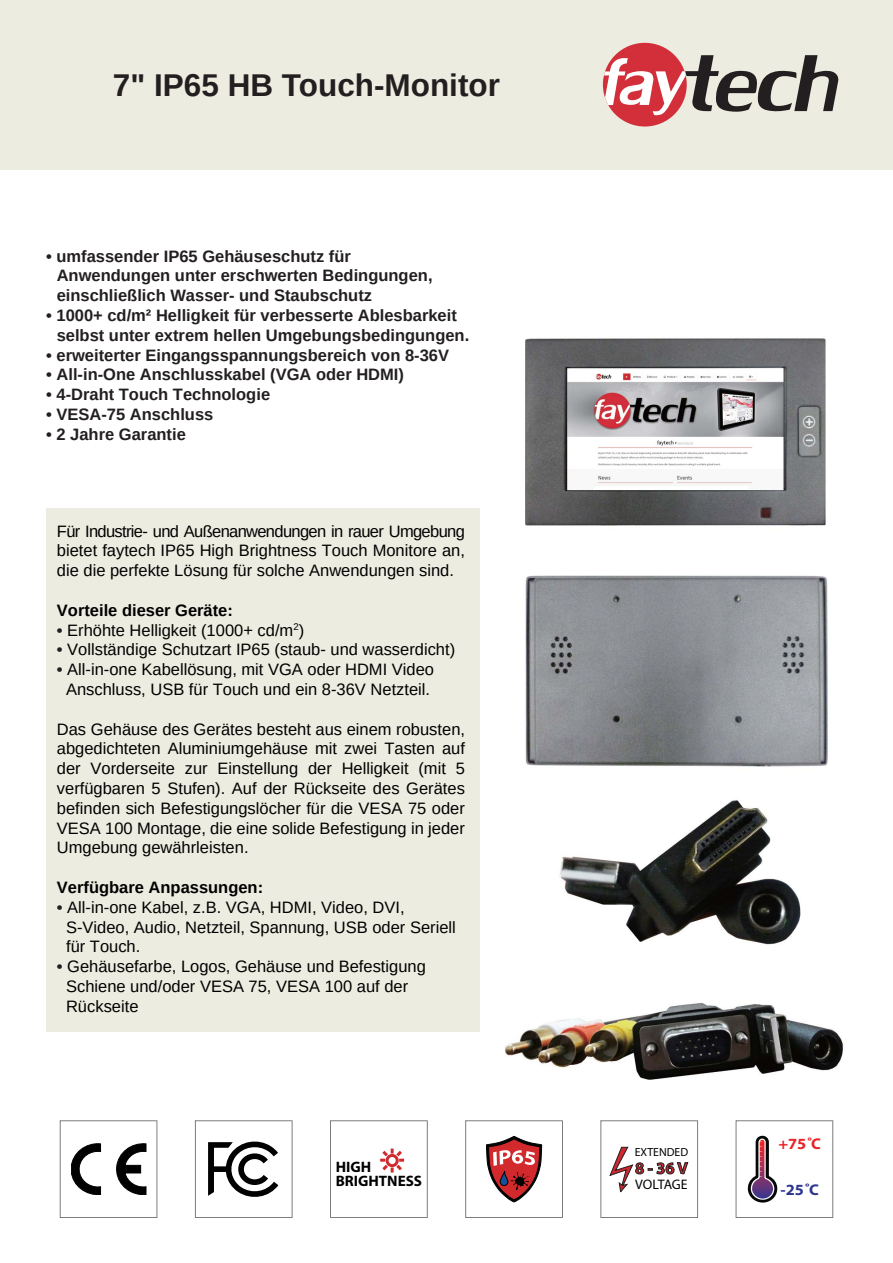
<style>
.page{position:relative;width:893px;height:1263px;background:#fff}
.page>*{position:absolute;margin:0;border:0;box-sizing:border-box;transform-origin:0 0}
.t1{font:700 31.5px "Arimo";color:#231f20}
.t2{font:16.5px/19.8px "Arimo";color:#000;text-align:justify}
.t3{font:700 16.5px/19.8px "Arimo";color:#231f20}
.t4{font:700 16.5px "Arimo";color:#000}
.t5{font:700 15.6px "Myriad Pro";color:#eb2227;scale:1.05 1}
.t6{font:700 15.6px "Myriad Pro";color:#2d368f;scale:1.05 1}
.t7{font:700 15.15px/13.8px "Myriad Pro";color:#010101}
.t8{font:13.8px "Myriad Pro";letter-spacing:-.005em;color:#020303}
.t9{font:11.7px "Myriad Pro";color:#020303}
.s1{font-weight:700;color:#231f20}
</style>
<div class="page">
<div style="left:0;top:0;width:893px;height:169px;background:#edece0"></div>
<div style="left:603px;top:43px;width:84px;height:84px;background:#d22f3a;border-radius:50%"></div>
<svg style="left:604px;top:55px;width:235px;height:60px"></svg>
<img style="left:559px;top:800px;width:242px;height:145px">
<img style="left:504px;top:1003px;width:339px;height:77px">
<img style="left:525px;top:338px;width:301px;height:188px">
<img style="left:525px;top:575px;width:303px;height:192px">
<svg style="left:195px;top:1120px;width:98px;height:98px"></svg>
<svg style="left:60px;top:1120px;width:97px;height:98px"></svg>
<svg style="left:600px;top:1120px;width:98px;height:98px"></svg>
<svg style="left:736px;top:1120px;width:97px;height:98px"></svg>
<svg style="left:465px;top:1120px;width:98px;height:98px"></svg>
<svg style="left:330px;top:1120px;width:98px;height:98px"></svg>
<div style="left:46px;top:508px;width:434px;height:523px;background:#edece0"></div>
<h1 class="t1" style="left:113px;top:64px;width:389px">7" IP65 HB Touch-Monitor</h1>
<p class="t3" style="left:57px;top:246px;width:377px;text-indent:-10px">• umfassender IP65 Gehäuseschutz für<br>Anwendungen unter erschwerten Bedingungen, einschließlich Wasser- und Staubschutz</p>
<p class="t3" style="left:57px;top:306px;width:414px;text-indent:-10px">• 1000+ cd/m² Helligkeit für verbesserte Ablesbarkeit selbst unter extrem hellen Umgebungsbedingungen.</p>
<p class="t3" style="left:46px;top:345px;width:404px">• erweiterter Eingangsspannungsbereich von 8-36V</p>
<p class="t3" style="left:46px;top:365px;width:359px">• All-in-One Anschlusskabel (VGA oder HDMI)</p>
<p class="t3" style="left:46px;top:385px;width:225px">• 4-Draht Touch Technologie</p>
<p class="t3" style="left:46px;top:405px;width:169px">• VESA-75 Anschluss</p>
<p class="t3" style="left:46px;top:424px;width:141px">• 2 Jahre Garantie</p>
<p class="t2" style="left:57px;top:521px;width:410px">Für Industrie- und Außenanwendungen in rauer Umgebung bietet faytech IP65 High Brightness Touch Monitore an, die die perfekte Lösung für solche Anwendungen sind.</p>
<p class="t4" style="left:57px;top:599px;width:178px">Vorteile dieser Geräte:</p>
<p class="t2" style="left:57px;top:620px;width:249px"><span class="s1">•</span> Erhöhte Helligkeit (1000+ cd/m<sup>2</sup>)</p>
<p class="t2" style="left:57px;top:640px;width:400px"><span class="s1">•</span> Vollständige Schutzart IP65 (staub- und wasserdicht)</p>
<p class="t2" style="left:57px;top:660px;width:379px;text-align:center"><span class="s1">•</span> All-in-one Kabellösung, mit VGA oder HDMI Video<br>Anschluss, USB für Touch und ein 8-36V Netzteil.</p>
<p class="t2" style="left:57px;top:719px;width:410px">Das Gehäuse des Gerätes besteht aus einem robusten, abgedichteten Aluminiumgehäuse mit zwei Tasten auf der Vorderseite zur Einstellung der Helligkeit (mit 5 verfügbaren 5 Stufen). Auf der Rückseite des Gerätes befinden sich Befestigungslöcher für die VESA 75 oder VESA 100 Montage, die eine solide Befestigung in jeder Umgebung gewährleisten.</p>
<p class="t4" style="left:57px;top:876px;width:208px">Verfügbare Anpassungen:</p>
<p class="t2" style="left:66px;top:897px;width:391px;text-align:left;text-indent:-9px"><span class="s1">•</span> All-in-one Kabel, z.B. VGA, HDMI, Video, DVI,<br>S-Video, Audio, Netzteil, Spannung, USB oder Seriell für Touch.</p>
<p class="t2" style="left:66px;top:957px;width:361px;text-align:left;text-indent:-9px"><span class="s1">•</span> Gehäusefarbe, Logos, Gehäuse und Befestigung<br>Schiene und/oder VESA 75, VESA 100 auf der<br>Rückseite</p>
<p class="t7" style="left:336px;top:1160px;width:88px">HIGH<br>BRIGHTNESS</p>
<p class="t9" style="left:635px;top:1145px;width:55px">EXTENDED</p>
<p class="t8" style="left:635px;top:1175px;width:54px">VOLTAGE</p>
<p class="t5" style="left:778px;top:1135px;width:42px">+75˚C</p>
<p class="t6" style="left:781px;top:1181px;width:38px">-25˚C</p>
</div>
